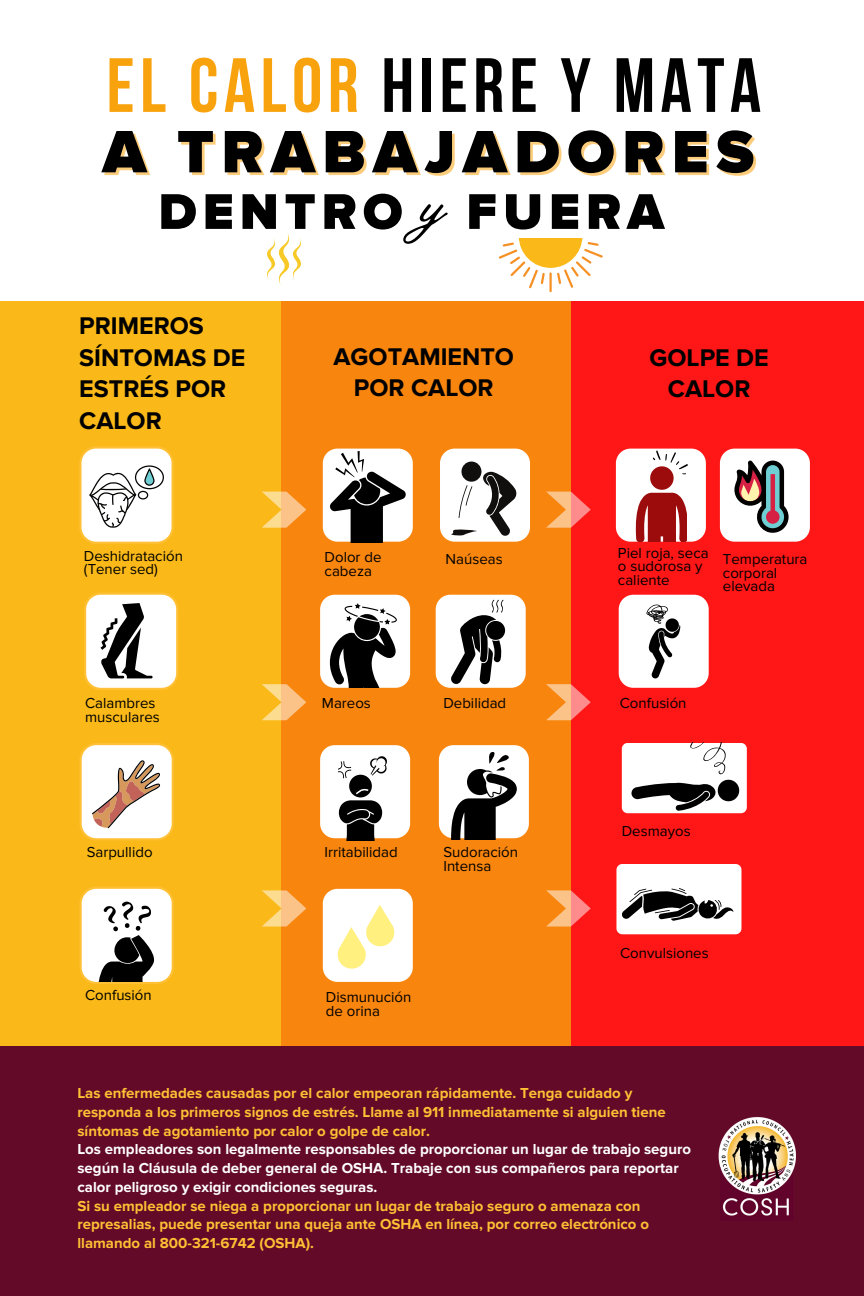
<style>
.page{position:relative;width:864px;height:1296px;background:#fff}
.page>*{position:absolute;margin:0;border:0;box-sizing:border-box;transform-origin:0 0}
.t1{font:700 76.7px "Bebas Neue";letter-spacing:.07em;color:#000}
.t2{font:69.65px "Vintage Goods";color:#000}
.t3{font:900 62px "Proxima Nova";letter-spacing:.12em;color:#000}
.t4{font:900 52px "Proxima Nova";letter-spacing:.115em;color:#000}
.t5{font:700 25px/31.5px "Proxima Nova";color:#000;text-align:center}
.t6{font:700 15px/18.8px "Proxima Nova";color:#fff}
.t7{font:15px/13.5px "Proxima Nova";color:#000}
.t8{font:700 15px/18.8px "Proxima Nova";color:#ffc035}
.s1{color:#f8a30e}
.s2{color:#ffc035}
</style>
<div class="page">
<div style="left:278px;top:301px;width:309px;height:897px;background:#f8850e"></div>
<div style="left:0;top:301px;width:280px;height:897px;background:#fab919"></div>
<div style="left:572px;top:301px;width:292px;height:897px;background:#ff1616"></div>
<div style="left:0;top:1046px;width:864px;height:250px;background:#620a27"></div>
<div style="left:622px;top:743px;width:125px;height:70px;background:#fff;border-radius:6px"></div>
<div style="left:616px;top:864px;width:125px;height:70px;background:#fff;border-radius:6px"></div>
<hr style="left:549px;top:272px;width:3px;height:20px;background:#f69024">
<svg style="left:499px;top:238px;width:104px;height:50px"></svg>
<svg style="left:267px;top:233px;width:34px;height:52px"></svg>
<svg style="left:262px;top:492px;width:44px;height:36px"></svg>
<svg style="left:262px;top:684px;width:44px;height:36px"></svg>
<svg style="left:262px;top:890px;width:44px;height:37px"></svg>
<svg style="left:546px;top:492px;width:45px;height:36px"></svg>
<svg style="left:546px;top:684px;width:45px;height:36px"></svg>
<svg style="left:546px;top:890px;width:45px;height:37px"></svg>
<svg style="left:79px;top:446px;width:95px;height:98px;background:#ece5d4"></svg>
<svg style="left:84px;top:592px;width:94px;height:98px;background:#cec6b6"></svg>
<svg style="left:79px;top:743px;width:95px;height:97px;background:#eedcc6"></svg>
<svg style="left:618px;top:594px;width:91px;height:94px;background:#e4dada"></svg>
<svg style="left:322px;top:448px;width:91px;height:95px;background:#aaa59f"></svg>
<svg style="left:440px;top:448px;width:90px;height:94px;background:#d5d1cd"></svg>
<svg style="left:320px;top:594px;width:91px;height:94px;background:#a8a39e"></svg>
<svg style="left:435px;top:594px;width:91px;height:94px;background:#c3bfba"></svg>
<svg style="left:320px;top:745px;width:91px;height:96px;background:#c9c3bd"></svg>
<svg style="left:438px;top:745px;width:91px;height:95px;background:#b0aba5"></svg>
<svg style="left:322px;top:888px;width:91px;height:94px;background:#fef7de"></svg>
<svg style="left:719px;top:448px;width:91px;height:94px;background:#cebfc0"></svg>
<svg style="left:615px;top:448px;width:91px;height:94px;background:#e0abab"></svg>
<svg style="left:79px;top:887px;width:95px;height:97px;background:#c8c1b1"></svg>
<svg style="left:631px;top:742px;width:109px;height:69px"></svg>
<svg style="left:622px;top:888px;width:112px;height:33px"></svg>
<img style="left:718px;top:1117px;width:78px;height:99px">
<p class="t1" style="left:106px;top:54px;width:656px"><span class="s1">EL CALOR</span> HIERE Y MATA</p>
<p class="t3" style="left:102px;top:115px;width:653px">A TRABAJADORES</p>
<h2 class="t4" style="left:159px;top:181px;width:246px">DENTRO</h2>
<p class="t2" style="left:422px;top:161px;width:25px">y</p>
<h2 class="t4" style="left:466px;top:181px;width:199px">FUERA</h2>
<p class="t5" style="left:79px;top:311px;width:168px;text-align:left">PRIMEROS<br>SÍNTOMAS DE<br>ESTRÉS POR<br>CALOR</p>
<h3 class="t5" style="left:334px;top:341px;width:182px">AGOTAMIENTO<br>POR CALOR</h3>
<p class="t5" style="left:650px;top:342px;width:121px">GOLPE DE<br>CALOR</p>
<p class="t7" style="left:84px;top:549px;width:101px">Deshidratación (Tener sed)</p>
<p class="t7" style="left:325px;top:551px;width:58px">Dolor de cabeza</p>
<p class="t7" style="left:446px;top:553px;width:59px">Naúseas</p>
<p class="t7" style="left:618px;top:546px;width:92px">Piel roja, seca o sudorosa y caliente</p>
<h4 class="t7" style="left:723px;top:553px;width:86px">Temperatura corporal elevada</h4>
<p class="t7" style="left:85px;top:697px;width:76px">Calambres musculares</p>
<p class="t7" style="left:322px;top:697px;width:50px">Mareos</p>
<p class="t7" style="left:443px;top:697px;width:64px">Debilidad</p>
<p class="t7" style="left:620px;top:697px;width:68px">Confusión</p>
<p class="t7" style="left:622px;top:825px;width:70px">Desmayos</p>
<p class="t7" style="left:87px;top:846px;width:67px">Sarpullido</p>
<p class="t7" style="left:325px;top:846px;width:75px">Irritabilidad</p>
<p class="t7" style="left:443px;top:846px;width:76px">Sudoración<br>Intensa</p>
<p class="t7" style="left:620px;top:947px;width:90px">Convulsiones</p>
<p class="t7" style="left:85px;top:989px;width:68px">Confusión</p>
<p class="t7" style="left:326px;top:991px;width:87px">Dismunución de orina</p>
<p class="t6" style="left:77px;top:1084px;width:615px"><span class="s2">Las enfermedades causadas por el calor empeoran rápidamente. Tenga cuidado y responda a los primeros signos de estrés. Llame al 911 inmediatamente si alguien tiene síntomas de agotamiento por calor o golpe de calor.<br></span>Los empleadores son legalmente responsables de proporcionar un lugar de trabajo seguro según la Cláusula de deber general de OSHA. Trabaje con sus compañeros para reportar calor peligroso y exigir condiciones seguras.</p>
<h4 class="t8" style="left:77px;top:1197px;width:573px">Si su empleador se niega a proporcionar un lugar de trabajo seguro o amenaza con represalias, puede presentar una queja ante OSHA en línea, por correo electrónico o llamando al 800-321-6742 (OSHA).</h4>
</div>
